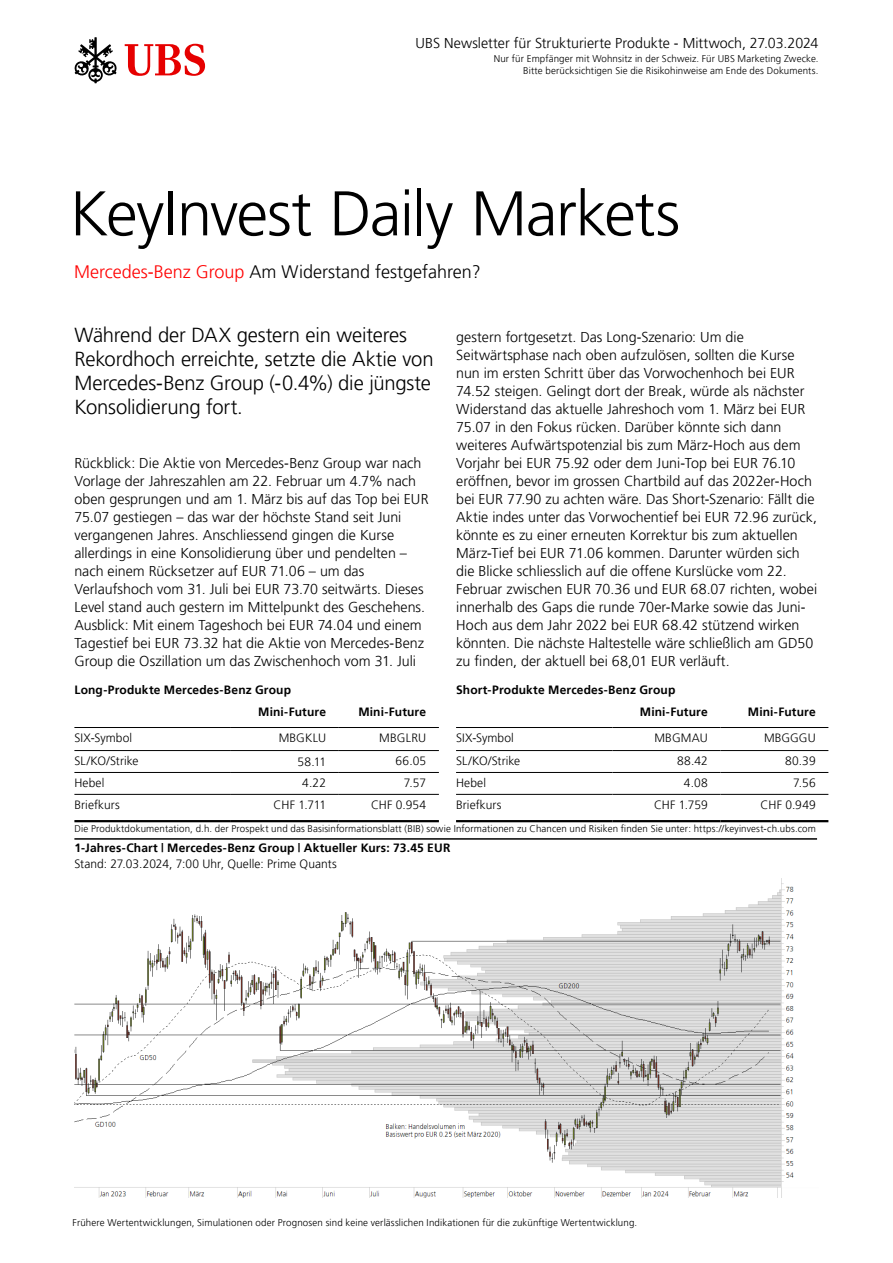
<style>
.page{position:relative;width:893px;height:1263px;background:#fff}
.page>*{position:absolute;margin:0;border:0;box-sizing:border-box;transform-origin:0 0}
.t1{font:300 63px "Frutiger 45";letter-spacing:-.02em;color:#000}
.t2{font:300 20.25px/24px "Frutiger 45";letter-spacing:-.01em;color:#000}
.t3{font:300 18px "Frutiger 45";color:#000}
.t4{font:300 14.25px/18px "Frutiger 45";color:#000}
.t5{font:300 12px "Frutiger 45";letter-spacing:.01em;color:#000}
.t6{font:300 12px "Frutiger 45";letter-spacing:.015em;color:#000}
.t7{font:300 9.75px/12px "Frutiger 45";letter-spacing:.015em;color:#000;text-align:right}
.s1{color:#f00}
</style>
<div class="page">
<svg style="left:125px;top:44px;width:80px;height:32px"></svg>
<svg style="left:74px;top:37px;width:43px;height:46px"></svg>
<img style="left:74px;top:878px;width:720px;height:319px">
<hr style="left:339px;top:750px;width:100px;height:1px;background:#000">
<hr style="left:74px;top:727px;width:157px;height:1px;background:#000">
<hr style="left:231px;top:727px;width:108px;height:1px;background:#000">
<hr style="left:339px;top:727px;width:100px;height:1px;background:#000">
<hr style="left:74px;top:750px;width:157px;height:1px;background:#000">
<hr style="left:231px;top:750px;width:108px;height:1px;background:#000">
<hr style="left:231px;top:772px;width:108px;height:1px;background:#000">
<hr style="left:74px;top:772px;width:157px;height:1px;background:#000">
<hr style="left:339px;top:772px;width:100px;height:1px;background:#000">
<hr style="left:74px;top:794px;width:157px;height:1px;background:#000">
<hr style="left:231px;top:794px;width:108px;height:1px;background:#000">
<hr style="left:339px;top:794px;width:100px;height:1px;background:#000">
<hr style="left:74px;top:820px;width:157px;height:2px;background:#000">
<hr style="left:231px;top:820px;width:108px;height:2px;background:#000">
<hr style="left:339px;top:820px;width:100px;height:2px;background:#000">
<hr style="left:720px;top:750px;width:108px;height:1px;background:#000">
<hr style="left:456px;top:727px;width:156px;height:1px;background:#000">
<hr style="left:612px;top:727px;width:108px;height:1px;background:#000">
<hr style="left:720px;top:727px;width:108px;height:1px;background:#000">
<hr style="left:456px;top:750px;width:156px;height:1px;background:#000">
<hr style="left:612px;top:750px;width:108px;height:1px;background:#000">
<hr style="left:456px;top:772px;width:156px;height:1px;background:#000">
<hr style="left:612px;top:772px;width:108px;height:1px;background:#000">
<hr style="left:720px;top:772px;width:108px;height:1px;background:#000">
<hr style="left:456px;top:794px;width:156px;height:1px;background:#000">
<hr style="left:612px;top:794px;width:108px;height:1px;background:#000">
<hr style="left:720px;top:794px;width:108px;height:1px;background:#000">
<hr style="left:456px;top:820px;width:156px;height:2px;background:#000">
<hr style="left:612px;top:820px;width:108px;height:2px;background:#000">
<hr style="left:720px;top:820px;width:108px;height:2px;background:#000">
<hr style="left:74px;top:838px;width:743px;height:2px;background:#000">
<p class="t4" style="left:416px;top:34px;width:404px">UBS Newsletter für Strukturierte Produkte - Mittwoch, 27.03.2024</p>
<p class="t7" style="left:494px;top:53px;width:326px">Nur für Empfänger mit Wohnsitz in der Schweiz. Für UBS Marketing Zwecke.<br>Bitte berücksichtigen Sie die Risikohinweise am Ende des Dokuments.</p>
<h1 class="t1" style="left:70px;top:177px;width:612px">KeyInvest Daily Markets</h1>
<p class="t3" style="left:74px;top:261px;width:408px"><span class="s1">Mercedes-Benz Group</span> Am Widerstand festgefahren?</p>
<h2 class="t2" style="left:74px;top:323px;width:361px">Während der DAX gestern ein weiteres Rekordhoch erreichte, setzte die Aktie von Mercedes-Benz Group (-0.4%) die jüngste Konsolidierung fort.</h2>
<p class="t4" style="left:74px;top:454px;width:356px">Rückblick: Die Aktie von Mercedes-Benz Group war nach Vorlage der Jahreszahlen am 22. Februar um 4.7% nach oben gesprungen und am 1. März bis auf das Top bei EUR 75.07 gestiegen – das war der höchste Stand seit Juni vergangenen Jahres. Anschliessend gingen die Kurse allerdings in eine Konsolidierung über und pendelten – nach einem Rücksetzer auf EUR 71.06 – um das Verlaufshoch vom 31. Juli bei EUR 73.70 seitwärts. Dieses Level stand auch gestern im Mittelpunkt des Geschehens.<br>Ausblick: Mit einem Tageshoch bei EUR 74.04 und einem Tagestief bei EUR 73.32 hat die Aktie von Mercedes-Benz Group die Oszillation um das Zwischenhoch vom 31. Juli</p>
<p class="t6" style="left:258px;top:704px;width:69px">Mini-Future</p>
<p class="t6" style="left:358px;top:704px;width:69px">Mini-Future</p>
<p class="t5" style="left:74px;top:731px;width:59px">SIX-Symbol</p>
<p class="t5" style="left:279px;top:731px;width:49px">MBGKLU</p>
<p class="t5" style="left:379px;top:731px;width:48px">MBGLRU</p>
<p class="t5" style="left:74px;top:754px;width:66px">SL/KO/Strike</p>
<p class="t5" style="left:298px;top:755px;width:30px">58.11</p>
<p class="t5" style="left:396px;top:754px;width:32px">66.05</p>
<p class="t5" style="left:74px;top:776px;width:32px">Hebel</p>
<p class="t5" style="left:302px;top:776px;width:25px">4.22</p>
<p class="t5" style="left:404px;top:776px;width:24px">7.57</p>
<p class="t5" style="left:74px;top:797px;width:47px">Briefkurs</p>
<p class="t5" style="left:274px;top:797px;width:54px">CHF 1.711</p>
<p class="t5" style="left:371px;top:797px;width:57px">CHF 0.954</p>
<p class="t4" style="left:456px;top:328px;width:362px">gestern fortgesetzt. Das Long-Szenario: Um die Seitwärtsphase nach oben aufzulösen, sollten die Kurse nun im ersten Schritt über das Vorwochenhoch bei EUR 74.52 steigen. Gelingt dort der Break, würde als nächster Widerstand das aktuelle Jahreshoch vom 1. März bei EUR 75.07 in den Fokus rücken. Darüber könnte sich dann weiteres Aufwärtspotenzial bis zum März-Hoch aus dem Vorjahr bei EUR 75.92 oder dem Juni-Top bei EUR 76.10 eröffnen, bevor im grossen Chartbild auf das 2022er-Hoch bei EUR 77.90 zu achten wäre. Das Short-Szenario: Fällt die Aktie indes unter das Vorwochentief bei EUR 72.96 zurück, könnte es zu einer erneuten Korrektur bis zum aktuellen März-Tief bei EUR 71.06 kommen. Darunter würden sich die Blicke schliesslich auf die offene Kurslücke vom 22.<br>Februar zwischen EUR 70.36 und EUR 68.07 richten, wobei innerhalb des Gaps die runde 70er-Marke sowie das Juni-Hoch aus dem Jahr 2022 bei EUR 68.42 stützend wirken könnten. Die nächste Haltestelle wäre schließlich am GD50 zu finden, der aktuell bei 68,01 EUR verläuft.</p>
<p class="t6" style="left:74px;top:682px;width:218px">Long-Produkte Mercedes-Benz Group</p>
<p class="t6" style="left:456px;top:682px;width:221px">Short-Produkte Mercedes-Benz Group</p>
<p class="t6" style="left:640px;top:704px;width:69px">Mini-Future</p>
<p class="t6" style="left:748px;top:704px;width:69px">Mini-Future</p>
<p class="t5" style="left:456px;top:731px;width:59px">SIX-Symbol</p>
<p class="t5" style="left:654px;top:731px;width:55px">MBGMAU</p>
<p class="t5" style="left:764px;top:731px;width:53px">MBGGGU</p>
<p class="t5" style="left:456px;top:754px;width:66px">SL/KO/Strike</p>
<p class="t5" style="left:677px;top:754px;width:32px">88.42</p>
<p class="t5" style="left:785px;top:754px;width:32px">80.39</p>
<p class="t5" style="left:456px;top:776px;width:32px">Hebel</p>
<p class="t5" style="left:684px;top:776px;width:25px">4.08</p>
<p class="t5" style="left:793px;top:776px;width:24px">7.56</p>
<p class="t5" style="left:456px;top:797px;width:47px">Briefkurs</p>
<p class="t5" style="left:654px;top:797px;width:55px">CHF 1.759</p>
<p class="t5" style="left:761px;top:797px;width:57px">CHF 0.949</p>
<p class="t7" style="left:74px;top:822px;width:743px">Die Produktdokumentation, d.h. der Prospekt und das Basisinformationsblatt (BIB) sowie Informationen zu Chancen und Risiken finden Sie unter: https://keyinvest-ch.ubs.com</p>
<p class="t6" style="left:74px;top:841px;width:377px">1-Jahres-Chart | Mercedes-Benz Group | Aktueller Kurs: 73.45 EUR</p>
<p class="t5" style="left:74px;top:857px;width:264px">Stand: 27.03.2024, 7:00 Uhr, Quelle: Prime Quants</p>
<p class="t7" style="left:73px;top:1216px;width:566px">Frühere Wertentwicklungen, Simulationen oder Prognosen sind keine verlässlichen Indikationen für die zukünftige Wertentwicklung.</p>
</div>
